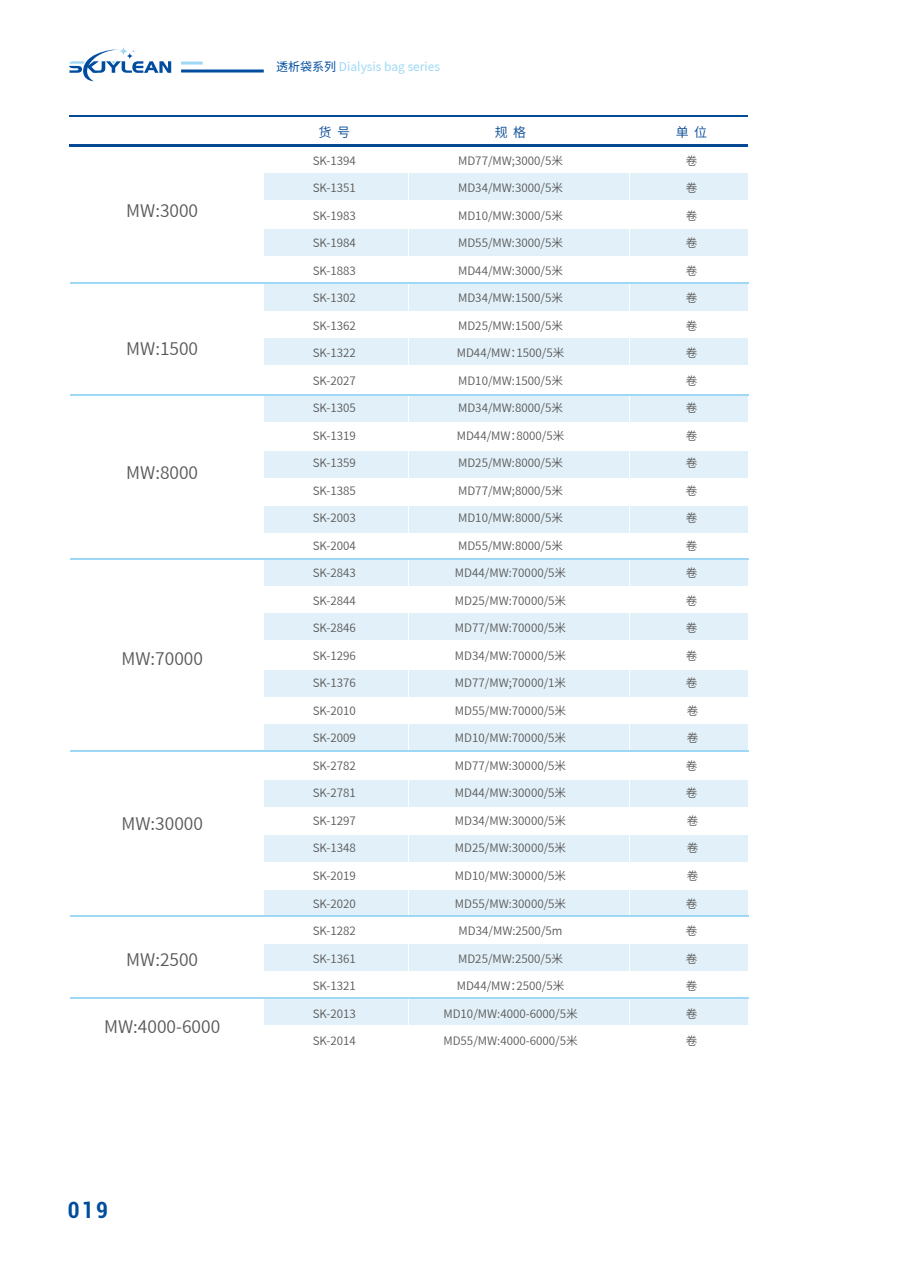
<style>
.page{position:relative;width:919px;height:1263px;background:#fff}
.page>*{position:absolute;margin:0;border:0;box-sizing:border-box;transform-origin:0 0}
.t1{font:700 condensed 22.5px "Roboto";color:#004d9e}
.t2{font:17.4px "Source Han Sans CN";color:#595857}
.t3{font:13.05px "Source Han Sans CN";color:#054994}
.t4{font:12px "Source Han Sans CN";color:#9ed8f5}
.t5{font:11.55px "Source Han Sans CN";color:#595857}
.s1{color:#004da0}
</style>
<div class="page">
<hr style="left:69px;top:115px;width:678px;height:2px;background:#054994">
<hr style="left:69px;top:144px;width:678px;height:2px;background:#054994">
<div style="left:264px;top:173px;width:483px;height:27px;background:#e1f0f9"></div>
<div style="left:264px;top:229px;width:483px;height:27px;background:#e1f0f9"></div>
<div style="left:264px;top:284px;width:483px;height:27px;background:#e1f0f9"></div>
<div style="left:264px;top:338px;width:483px;height:27px;background:#e1f0f9"></div>
<div style="left:264px;top:395px;width:483px;height:27px;background:#e1f0f9"></div>
<div style="left:264px;top:451px;width:483px;height:27px;background:#e1f0f9"></div>
<div style="left:264px;top:506px;width:483px;height:27px;background:#e1f0f9"></div>
<div style="left:264px;top:559px;width:483px;height:27px;background:#e1f0f9"></div>
<div style="left:264px;top:613px;width:483px;height:27px;background:#e1f0f9"></div>
<div style="left:264px;top:670px;width:483px;height:27px;background:#e1f0f9"></div>
<div style="left:264px;top:724px;width:483px;height:27px;background:#e1f0f9"></div>
<div style="left:264px;top:779px;width:483px;height:27px;background:#e1f0f9"></div>
<div style="left:264px;top:834px;width:483px;height:27px;background:#e1f0f9"></div>
<div style="left:264px;top:890px;width:483px;height:27px;background:#e1f0f9"></div>
<div style="left:264px;top:944px;width:483px;height:27px;background:#e1f0f9"></div>
<div style="left:264px;top:998px;width:483px;height:27px;background:#e1f0f9"></div>
<hr style="left:408px;top:160px;width:1px;height:977px;background:#fff">
<hr style="left:629px;top:160px;width:1px;height:977px;background:#fff">
<hr style="left:70px;top:394px;width:678px;height:1px;background:#9ed8f5">
<hr style="left:70px;top:282px;width:678px;height:1px;background:#9ed8f5">
<hr style="left:70px;top:558px;width:678px;height:2px;background:#9ed8f5">
<hr style="left:70px;top:750px;width:678px;height:2px;background:#9ed8f5">
<hr style="left:70px;top:916px;width:678px;height:1px;background:#9ed8f5">
<hr style="left:70px;top:997px;width:678px;height:1px;background:#9ed8f5">
<svg style="left:69px;top:49px;width:102px;height:32px"></svg>
<hr style="left:181px;top:70px;width:83px;height:3px;background:#004da0">
<hr style="left:181px;top:62px;width:22px;height:3px;background:#9ed8f5">
<h2 class="t2" style="left:126px;top:201px;width:73px">MW:3000</h2>
<h2 class="t2" style="left:126px;top:339px;width:73px">MW:1500</h2>
<h2 class="t2" style="left:126px;top:463px;width:73px">MW:8000</h2>
<h2 class="t2" style="left:121px;top:649px;width:83px">MW:70000</h2>
<h2 class="t2" style="left:121px;top:813px;width:83px">MW:30000</h2>
<h2 class="t2" style="left:126px;top:950px;width:73px">MW:2500</h2>
<h2 class="t2" style="left:104px;top:1017px;width:117px">MW:4000-6000</h2>
<p class="t4" style="left:276px;top:60px;width:165px"><span class="s1">透析袋系列</span> Dialysis bag series</p>
<p class="t3" style="left:318px;top:125px;width:33px">货号</p>
<p class="t5" style="left:312px;top:154px;width:45px">SK-1394</p>
<p class="t5" style="left:312px;top:181px;width:45px">SK-1351</p>
<p class="t5" style="left:312px;top:209px;width:45px">SK-1983</p>
<p class="t5" style="left:312px;top:236px;width:45px">SK-1984</p>
<p class="t5" style="left:312px;top:264px;width:45px">SK-1883</p>
<p class="t5" style="left:312px;top:291px;width:45px">SK-1302</p>
<p class="t5" style="left:312px;top:319px;width:45px">SK-1362</p>
<p class="t5" style="left:312px;top:346px;width:45px">SK-1322</p>
<p class="t5" style="left:312px;top:374px;width:45px">SK-2027</p>
<p class="t5" style="left:312px;top:402px;width:45px">SK-1305</p>
<p class="t5" style="left:312px;top:429px;width:45px">SK-1319</p>
<p class="t5" style="left:312px;top:457px;width:45px">SK-1359</p>
<p class="t5" style="left:312px;top:484px;width:45px">SK-1385</p>
<p class="t5" style="left:312px;top:512px;width:45px">SK-2003</p>
<p class="t5" style="left:312px;top:539px;width:45px">SK-2004</p>
<p class="t5" style="left:312px;top:567px;width:45px">SK-2843</p>
<p class="t5" style="left:312px;top:594px;width:45px">SK-2844</p>
<p class="t5" style="left:312px;top:622px;width:45px">SK-2846</p>
<p class="t5" style="left:312px;top:649px;width:45px">SK-1296</p>
<p class="t5" style="left:312px;top:677px;width:45px">SK-1376</p>
<p class="t5" style="left:312px;top:704px;width:45px">SK-2010</p>
<p class="t5" style="left:312px;top:732px;width:45px">SK-2009</p>
<p class="t5" style="left:312px;top:759px;width:45px">SK-2782</p>
<p class="t5" style="left:312px;top:787px;width:45px">SK-2781</p>
<p class="t5" style="left:312px;top:814px;width:45px">SK-1297</p>
<p class="t5" style="left:312px;top:842px;width:45px">SK-1348</p>
<p class="t5" style="left:312px;top:869px;width:45px">SK-2019</p>
<p class="t5" style="left:312px;top:897px;width:45px">SK-2020</p>
<p class="t5" style="left:312px;top:924px;width:45px">SK-1282</p>
<p class="t5" style="left:312px;top:952px;width:45px">SK-1361</p>
<p class="t5" style="left:312px;top:979px;width:45px">SK-1321</p>
<p class="t5" style="left:312px;top:1007px;width:45px">SK-2013</p>
<p class="t5" style="left:312px;top:1034px;width:45px">SK-2014</p>
<p class="t3" style="left:495px;top:125px;width:33px">规格</p>
<p class="t5" style="left:458px;top:154px;width:106px">MD77/MW;3000/5米</p>
<p class="t5" style="left:458px;top:181px;width:106px">MD34/MW:3000/5米</p>
<p class="t5" style="left:458px;top:209px;width:106px">MD10/MW:3000/5米</p>
<p class="t5" style="left:458px;top:236px;width:106px">MD55/MW:3000/5米</p>
<p class="t5" style="left:458px;top:264px;width:106px">MD44/MW:3000/5米</p>
<p class="t5" style="left:458px;top:291px;width:106px">MD34/MW:1500/5米</p>
<p class="t5" style="left:458px;top:319px;width:106px">MD25/MW:1500/5米</p>
<p class="t5" style="left:456px;top:346px;width:109px">MD44/MW：1500/5米</p>
<p class="t5" style="left:458px;top:374px;width:106px">MD10/MW:1500/5米</p>
<p class="t5" style="left:458px;top:402px;width:106px">MD34/MW:8000/5米</p>
<p class="t5" style="left:456px;top:429px;width:109px">MD44/MW：8000/5米</p>
<p class="t5" style="left:458px;top:457px;width:106px">MD25/MW:8000/5米</p>
<p class="t5" style="left:458px;top:484px;width:106px">MD77/MW;8000/5米</p>
<p class="t5" style="left:458px;top:512px;width:106px">MD10/MW:8000/5米</p>
<p class="t5" style="left:458px;top:539px;width:106px">MD55/MW:8000/5米</p>
<p class="t5" style="left:455px;top:567px;width:113px">MD44/MW:70000/5米</p>
<p class="t5" style="left:455px;top:594px;width:113px">MD25/MW:70000/5米</p>
<p class="t5" style="left:455px;top:622px;width:113px">MD77/MW:70000/5米</p>
<p class="t5" style="left:455px;top:649px;width:113px">MD34/MW:70000/5米</p>
<p class="t5" style="left:455px;top:677px;width:113px">MD77/MW;70000/1米</p>
<p class="t5" style="left:455px;top:704px;width:113px">MD55/MW:70000/5米</p>
<p class="t5" style="left:455px;top:732px;width:113px">MD10/MW:70000/5米</p>
<p class="t5" style="left:455px;top:759px;width:113px">MD77/MW:30000/5米</p>
<p class="t5" style="left:455px;top:787px;width:113px">MD44/MW:30000/5米</p>
<p class="t5" style="left:455px;top:814px;width:113px">MD34/MW:30000/5米</p>
<p class="t5" style="left:455px;top:842px;width:113px">MD25/MW:30000/5米</p>
<p class="t5" style="left:455px;top:869px;width:113px">MD10/MW:30000/5米</p>
<p class="t5" style="left:455px;top:897px;width:113px">MD55/MW:30000/5米</p>
<p class="t5" style="left:458px;top:924px;width:105px">MD34/MW:2500/5m</p>
<p class="t5" style="left:458px;top:952px;width:106px">MD25/MW:2500/5米</p>
<p class="t5" style="left:456px;top:979px;width:109px">MD44/MW：2500/5米</p>
<p class="t5" style="left:443px;top:1007px;width:136px">MD10/MW:4000-6000/5米</p>
<p class="t5" style="left:443px;top:1034px;width:136px">MD55/MW:4000-6000/5米</p>
<h1 class="t1" style="left:68px;top:1194px;width:41px">019</h1>
<p class="t3" style="left:675px;top:125px;width:33px">单位</p>
<p class="t5" style="left:685px;top:154px;width:13px">卷</p>
<p class="t5" style="left:685px;top:181px;width:13px">卷</p>
<p class="t5" style="left:685px;top:209px;width:13px">卷</p>
<p class="t5" style="left:685px;top:236px;width:13px">卷</p>
<p class="t5" style="left:685px;top:264px;width:13px">卷</p>
<p class="t5" style="left:685px;top:291px;width:13px">卷</p>
<p class="t5" style="left:685px;top:319px;width:13px">卷</p>
<p class="t5" style="left:685px;top:346px;width:13px">卷</p>
<p class="t5" style="left:685px;top:374px;width:13px">卷</p>
<p class="t5" style="left:685px;top:402px;width:13px">卷</p>
<p class="t5" style="left:685px;top:429px;width:13px">卷</p>
<p class="t5" style="left:685px;top:457px;width:13px">卷</p>
<p class="t5" style="left:685px;top:484px;width:13px">卷</p>
<p class="t5" style="left:685px;top:512px;width:13px">卷</p>
<p class="t5" style="left:685px;top:539px;width:13px">卷</p>
<p class="t5" style="left:685px;top:567px;width:13px">卷</p>
<p class="t5" style="left:685px;top:594px;width:13px">卷</p>
<p class="t5" style="left:685px;top:622px;width:13px">卷</p>
<p class="t5" style="left:685px;top:649px;width:13px">卷</p>
<p class="t5" style="left:685px;top:677px;width:13px">卷</p>
<p class="t5" style="left:687px;top:704px;width:13px">卷</p>
<p class="t5" style="left:687px;top:732px;width:13px">卷</p>
<p class="t5" style="left:685px;top:759px;width:13px">卷</p>
<p class="t5" style="left:685px;top:787px;width:13px">卷</p>
<p class="t5" style="left:687px;top:814px;width:13px">卷</p>
<p class="t5" style="left:687px;top:842px;width:13px">卷</p>
<p class="t5" style="left:687px;top:869px;width:13px">卷</p>
<p class="t5" style="left:685px;top:897px;width:13px">卷</p>
<p class="t5" style="left:685px;top:924px;width:13px">卷</p>
<p class="t5" style="left:685px;top:952px;width:13px">卷</p>
<p class="t5" style="left:685px;top:979px;width:13px">卷</p>
<p class="t5" style="left:685px;top:1007px;width:13px">卷</p>
<p class="t5" style="left:685px;top:1034px;width:13px">卷</p>
</div>
